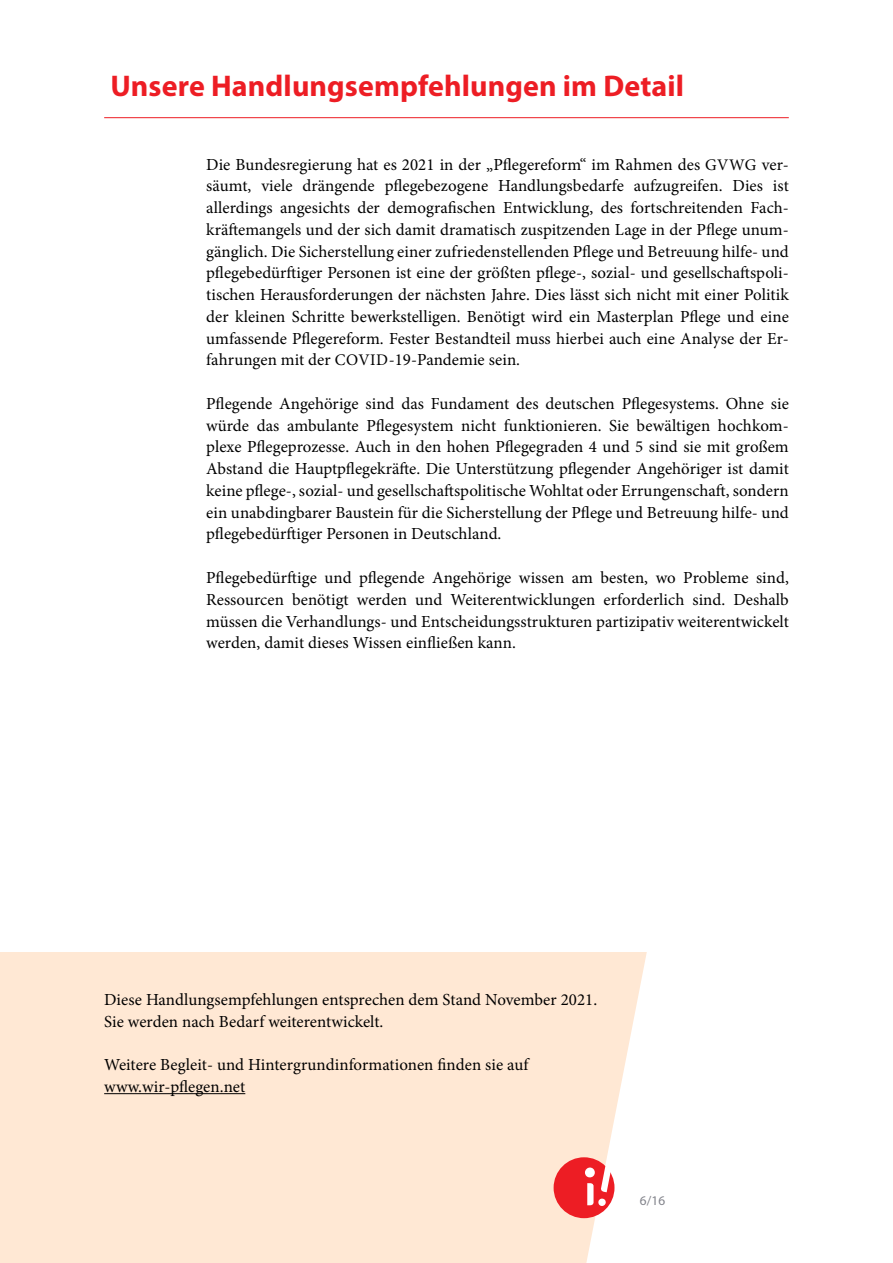
<style>
.page{position:relative;width:893px;height:1263px;background:#fff}
.page>*{position:absolute;margin:0;border:0;box-sizing:border-box;transform-origin:0 0}
.t1{font:700 30px "Myriad Pro";letter-spacing:.005em;color:#ed1d24}
.t2{font:16.8px/21.8px "Minion Pro";letter-spacing:.005em;color:#000;text-align:justify}
.t3{font:13.35px "Myriad Pro";color:#81828a}
.s1{font-size:16.2px}
</style>
<div class="page">
<div style="left:0;top:953px;width:647px;height:310px;background:#ffe8d4"></div>
<hr style="left:104px;top:1093px;width:141px;height:1px;background:#000">
<hr style="left:104px;top:117px;width:685px;height:1px;background:#ed1d24">
<div style="left:554px;top:1157px;width:60px;height:61px;background:#ed1d24;border-radius:50%"></div>
<svg style="left:585px;top:1167px;width:10px;height:10px"></svg>
<svg style="left:587px;top:1164px;width:25px;height:42px"></svg>
<h1 class="t1" style="left:110px;top:69px;width:575px">Unsere Handlungsempfehlungen im Detail</h1>
<p class="t2" style="left:206px;top:153px;width:584px">Die Bundesregierung hat es 2021 in der „Pflegereform“ im Rahmen des <span class="s1">GVWG</span> ver&shy;säumt, viele drängende pflegebezogene Handlungsbedarfe aufzugreifen. Dies ist allerdings angesichts der demografischen Entwicklung, des fortschreitenden Fach&shy;kräftemangels und der sich damit dramatisch zuspitzenden Lage in der Pflege unum&shy;gänglich. Die Sicherstellung einer zufriedenstellenden Pflege und Betreuung hilfe- und pflegebedürftiger Personen ist eine der größten pflege-, sozial- und gesellschaftspoli&shy;tischen Herausforderungen der nächsten Jahre. Dies lässt sich nicht mit einer Politik der kleinen Schritte bewerkstelligen. Benötigt wird ein Masterplan Pflege und eine umfassende Pflegereform. Fester Bestandteil muss hierbei auch eine Analyse der Er&shy;fahrungen mit der <span class="s1">COVID</span>-19-Pandemie sein.</p>
<p class="t2" style="left:206px;top:393px;width:584px">Pflegende Angehörige sind das Fundament des deutschen Pflegesystems. Ohne sie würde das ambulante Pflegesystem nicht funktionieren. Sie bewältigen hochkom&shy;plexe Pflegeprozesse. Auch in den hohen Pflegegraden 4 und 5 sind sie mit großem Abstand die Hauptpflegekräfte. Die Unterstützung pflegender Angehöriger ist damit keine pflege-, sozial- und gesellschaftspolitische Wohltat oder Errungenschaft, sondern ein unabdingbarer Baustein für die Sicherstellung der Pflege und Betreuung hilfe- und pflegebedürftiger Personen in Deutschland.</p>
<p class="t2" style="left:206px;top:567px;width:584px">Pflegebedürftige und pflegende Angehörige wissen am besten, wo Probleme sind, Ressourcen benötigt werden und Weiterentwicklungen erforderlich sind. Deshalb müssen die Verhandlungs- und Entscheidungsstrukturen partizipativ weiterentwickelt werden, damit dieses Wissen einfließen kann.</p>
<p class="t2" style="left:104px;top:989px;width:495px">Diese Handlungsempfehlungen entsprechen dem Stand November 2021.<br>Sie werden nach Bedarf weiterentwickelt.</p>
<p class="t2" style="left:104px;top:1054px;width:426px">Weitere Begleit- und Hintergrundinformationen finden sie auf www.wir-pflegen.net</p>
<p class="t3" style="left:640px;top:1193px;width:27px">6/16</p>
</div>
